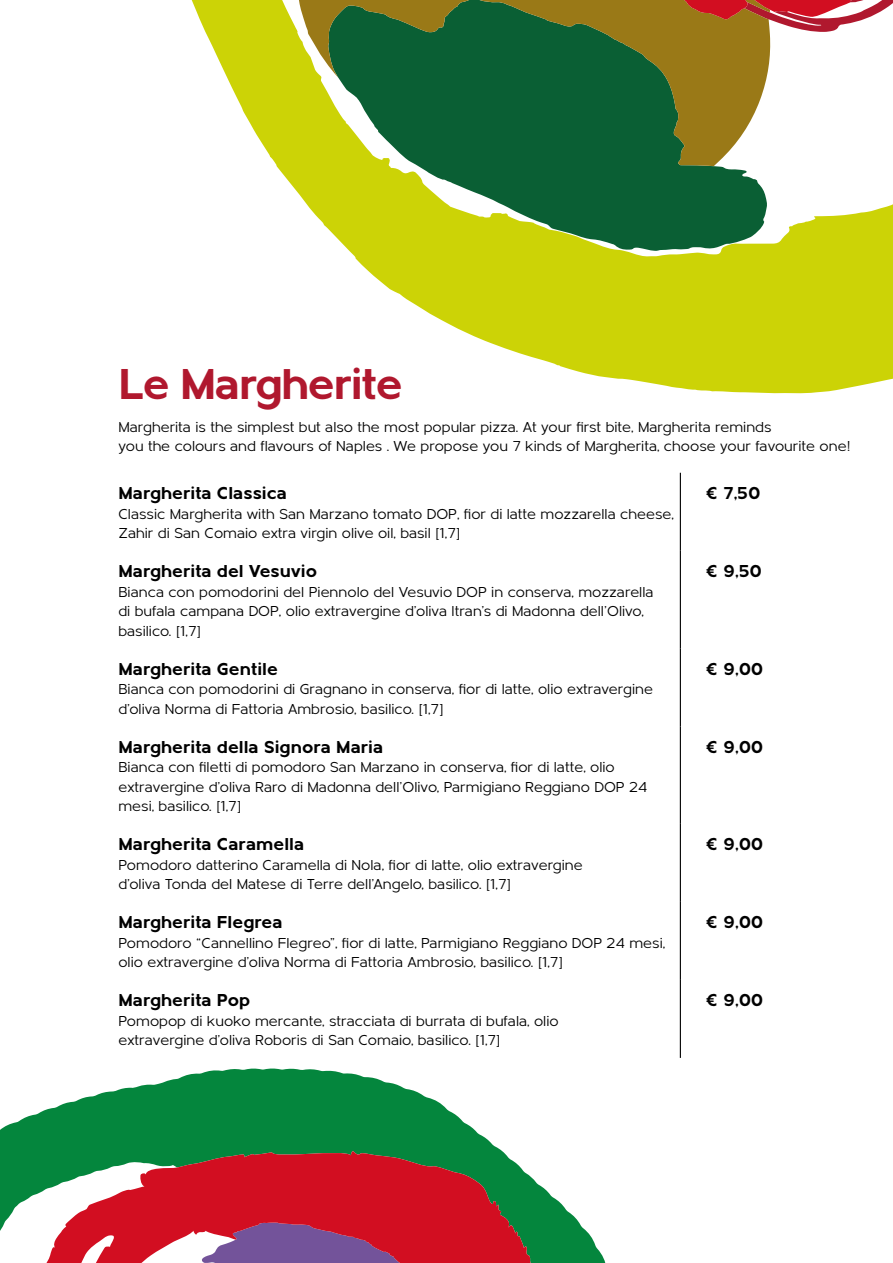
<style>
.page{position:relative;width:893px;height:1263px;background:#fff}
.page>*{position:absolute;margin:0;border:0;box-sizing:border-box;transform-origin:0 0}
.t1{font:700 45px "Metrisch";letter-spacing:-.03em;color:#b0182e}
.t2{font:700 18px "Metrisch";color:#000}
.t3{font:15px/19.5px "Metrisch";color:#000}
</style>
<div class="page">
<svg style="left:0;top:1068px;width:606px;height:195px;fill:#04863d"></svg>
<svg style="left:43px;top:1145px;width:547px;height:118px;background:#a25353"></svg>
<svg style="left:191px;top:0;width:702px;height:394px"></svg>
<hr style="left:680px;top:473px;width:1px;height:78px;background:#000">
<hr style="left:680px;top:551px;width:1px;height:97px;background:#000">
<hr style="left:680px;top:648px;width:1px;height:78px;background:#000">
<hr style="left:680px;top:726px;width:1px;height:98px;background:#000">
<hr style="left:680px;top:824px;width:1px;height:78px;background:#000">
<hr style="left:680px;top:902px;width:1px;height:78px;background:#000">
<hr style="left:680px;top:980px;width:1px;height:78px;background:#000">
<h1 class="t1" style="left:118px;top:359px;width:286px">Le Margherite</h1>
<p class="t3" style="left:118px;top:417px;width:734px">Margherita is the simplest but also the most popular pizza. At your first bite, Margherita reminds<br>you the colours and flavours of Naples . We propose you 7 kinds of Margherita, choose your favourite one!</p>
<p class="t2" style="left:118px;top:483px;width:170px">Margherita Classica</p>
<p class="t3" style="left:118px;top:504px;width:557px">Classic Margherita with San Marzano tomato DOP, fior di latte mozzarella cheese,<br>Zahir di San Comaio extra virgin olive oil, basil [1,7]</p>
<p class="t2" style="left:118px;top:561px;width:200px">Margherita del Vesuvio</p>
<p class="t3" style="left:118px;top:582px;width:537px">Bianca con pomodorini del Piennolo del Vesuvio DOP in conserva, mozzarella di bufala campana DOP, olio extravergine d’oliva ltran’s di Madonna dell’Olivo, basilico. [1,7]</p>
<p class="t2" style="left:118px;top:658px;width:161px">Margherita Gentile</p>
<p class="t3" style="left:118px;top:679px;width:536px">Bianca con pomodorini di Gragnano in conserva, fior di latte, olio extravergine d’oliva Norma di Fattoria Ambrosio, basilico. [1,7]</p>
<p class="t2" style="left:118px;top:736px;width:266px">Margherita della Signora Maria</p>
<p class="t3" style="left:118px;top:757px;width:531px">Bianca con filetti di pomodoro San Marzano in conserva, fior di latte, olio extravergine d’oliva Raro di Madonna dell’Olivo, Parmigiano Reggiano DOP 24 mesi, basilico. [1,7]</p>
<p class="t2" style="left:118px;top:834px;width:187px">Margherita Caramella</p>
<p class="t3" style="left:118px;top:855px;width:466px">Pomodoro datterino Caramella di Nola, fior di latte, olio extravergine d’oliva Tonda del Matese di Terre dell’Angelo, basilico. [1,7]</p>
<p class="t2" style="left:118px;top:912px;width:166px">Margherita Flegrea</p>
<p class="t3" style="left:118px;top:933px;width:548px">Pomodoro “Cannellino Flegreo”, fior di latte, Parmigiano Reggiano DOP 24 mesi, olio extravergine d’oliva Norma di Fattoria Ambrosio, basilico. [1,7]</p>
<p class="t2" style="left:118px;top:990px;width:133px">Margherita Pop</p>
<p class="t3" style="left:118px;top:1011px;width:442px">Pomopop di kuoko mercante, stracciata di burrata di bufala, olio extravergine d’oliva Roboris di San Comaio, basilico. [1,7]</p>
<p class="t2" style="left:706px;top:483px;width:56px">€ 7,50</p>
<p class="t2" style="left:706px;top:561px;width:58px">€ 9,50</p>
<p class="t2" style="left:706px;top:658px;width:59px">€ 9,00</p>
<p class="t2" style="left:706px;top:736px;width:59px">€ 9,00</p>
<p class="t2" style="left:706px;top:834px;width:59px">€ 9,00</p>
<p class="t2" style="left:706px;top:912px;width:59px">€ 9,00</p>
<p class="t2" style="left:706px;top:990px;width:59px">€ 9,00</p>
</div>
